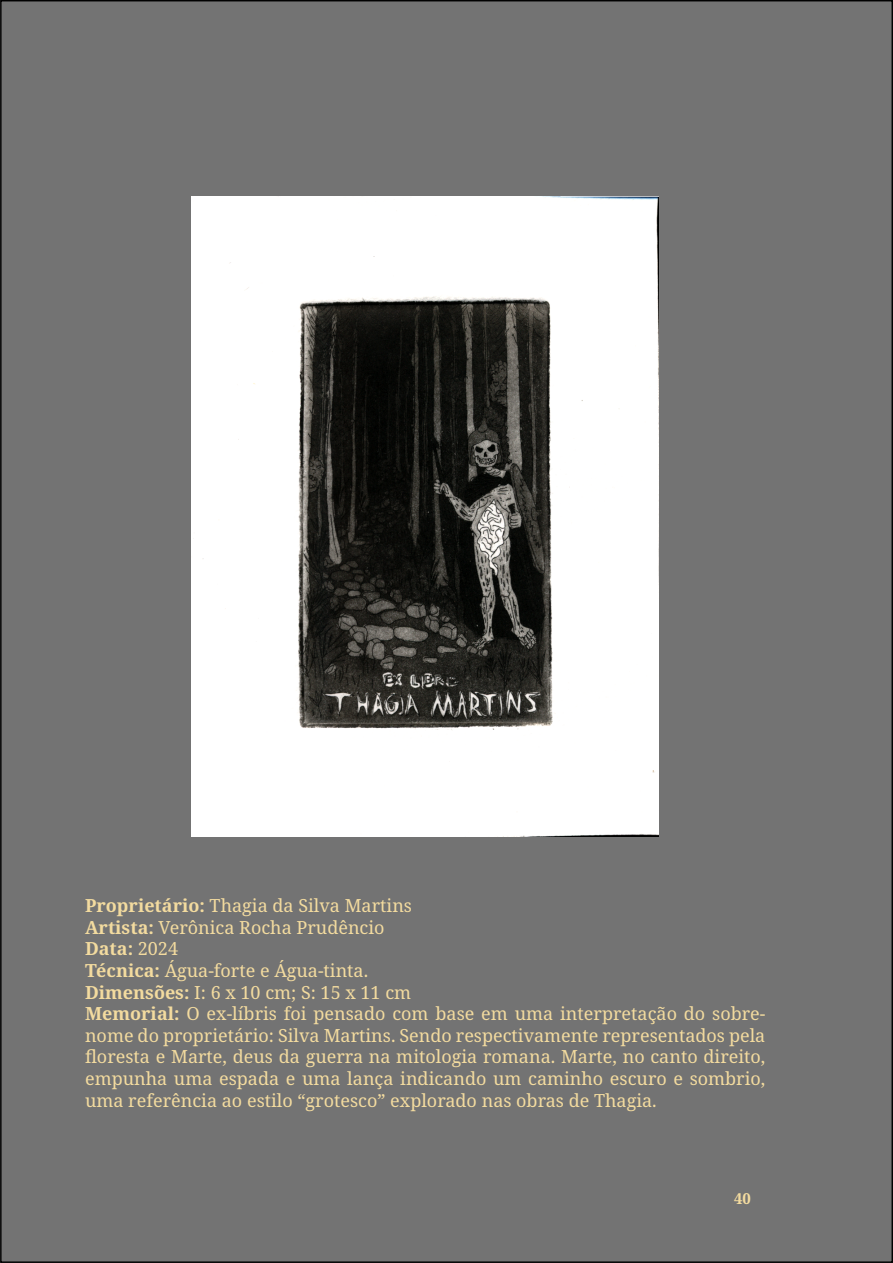
<style>
.page{position:relative;width:893px;height:1263px;background:#fff}
.page>*{position:absolute;margin:0;border:0;box-sizing:border-box;transform-origin:0 0}
.t1{font:18px/21.6px "Noto Serif";color:#f3db9f;text-align:justify}
.t2{font:700 18px "Noto Serif";color:#f3db9f}
.t3{font:700 15px "Noto Serif";color:#f3db9f}
.s1{font-weight:700}
.s2{font-weight:400}
</style>
<div class="page">
<div style="left:1px;top:1px;width:891px;height:1261px;background:#737373"></div>
<img style="left:192px;top:197px;width:467px;height:639px">
<p class="t1" style="left:85px;top:895px;width:328px"><span class="s1">Proprietário:</span> Thagia da Silva Martins</p>
<p class="t1" style="left:85px;top:917px;width:301px"><span class="s1">Artista:</span> Verônica Rocha Prudêncio</p>
<p class="t2" style="left:85px;top:936px;width:95px">Data: <span class="s2">2024</span></p>
<p class="t1" style="left:85px;top:960px;width:285px"><span class="s1">Técnica:</span> Água-forte e Água-tinta.</p>
<p class="t1" style="left:85px;top:982px;width:328px"><span class="s1">Dimensões:</span> I: 6 x 10 cm; S: 15 x 11 cm</p>
<p class="t1" style="left:85px;top:1003px;width:682px"><span class="s1">Memorial:</span> O ex-líbris foi pensado com base em uma interpretação do sobre&shy;nome do proprietário: Silva Martins. Sendo respectivamente representados pela floresta e Marte, deus da guerra na mitologia romana. Marte, no canto direito, empunha uma espada e uma lança indicando um caminho escuro e sombrio, uma referência ao estilo “grotesco” explorado nas obras de Thagia.</p>
<p class="t3" style="left:734px;top:1188px;width:18px">40</p>
</div>
